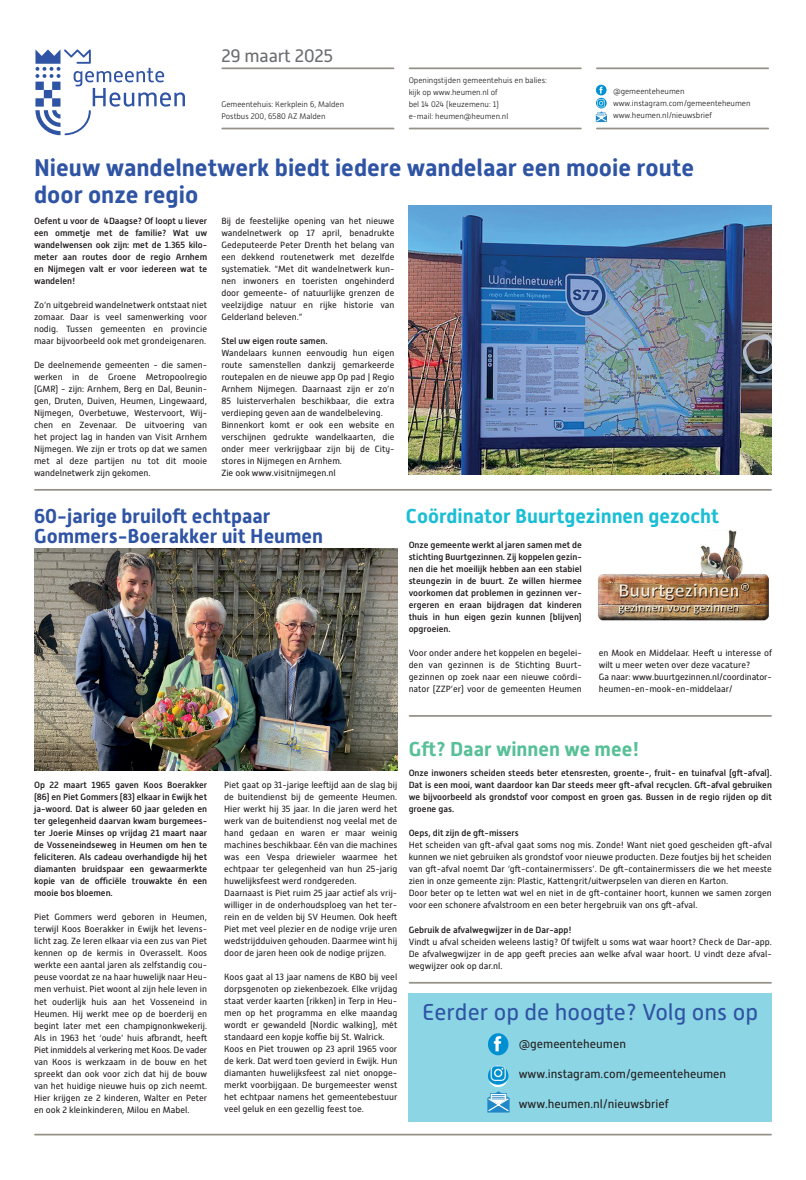
<style>
.page{position:relative;width:806px;height:1180px;background:#fff}
.page>*{position:absolute;margin:0;border:0;box-sizing:border-box;transform-origin:0 0}
.t1{font:700 24px/27px "Alwyn New";color:#2f54a4}
.t2{font:23px "Alwyn New";color:#2f54a4}
.t3{font:700 20px/20px "Alwyn New";color:#2f54a4}
.t4{font:700 20px "Alwyn New";color:#1cbed5}
.t5{font:700 20px "Alwyn New";color:#57c096}
.t6{font:18px "Alwyn New";letter-spacing:-.01em;color:#6c6d70}
.t7{font:12px "Alwyn New";color:#231f20}
.t8{font:9px/12px "Alwyn New";color:#231f20;text-align:justify}
.t9{font:500 9px/12px "Alwyn New";color:#231f20;text-align:justify}
.t10{font:300 8px/12px "Alwyn New";color:#231f20}
</style>
<div class="page">
<img style="left:408px;top:205px;width:363px;height:269px">
<hr style="left:222px;top:67px;width:171px;height:2px;background:#969188">
<hr style="left:409px;top:67px;width:171px;height:2px;background:#969188">
<hr style="left:596px;top:67px;width:171px;height:2px;background:#969188">
<hr style="left:222px;top:128px;width:171px;height:1px;background:#969188">
<hr style="left:409px;top:128px;width:171px;height:1px;background:#969188">
<hr style="left:596px;top:128px;width:171px;height:1px;background:#969188">
<svg style="left:35px;top:49px;width:150px;height:86px"></svg>
<svg style="left:595px;top:85px;width:11px;height:37px"></svg>
<hr style="left:35px;top:1133px;width:735px;height:2px;background:#969188">
<hr style="left:35px;top:489px;width:735px;height:1px;background:#969188">
<hr style="left:409px;top:715px;width:361px;height:1px;background:#969188">
<hr style="left:409px;top:981px;width:361px;height:2px;background:#969188">
<div style="left:408px;top:992px;width:363px;height:129px;background:#8bd5e4"></div>
<img style="left:488px;top:1033px;width:20px;height:22px">
<img style="left:488px;top:1065px;width:20px;height:21px">
<svg style="left:487px;top:1091px;width:22px;height:21px"></svg>
<img style="left:34px;top:549px;width:363px;height:221px">
<img style="left:598px;top:530px;width:170px;height:91px">
<h3 class="t6" style="left:221px;top:45px;width:113px">29 maart 2025</h3>
<p class="t10" style="left:221px;top:98px;width:124px">Gemeentehuis: Kerkplein 6, Malden<br>Postbus 200, 6580 AZ Malden</p>
<p class="t10" style="left:408px;top:74px;width:140px">Openingstijden gemeentehuis en balies: kijk op www.heumen.nl of<br>bel 14 024 (keuzemenu: 1)<br>e-mail: heumen@heumen.nl</p>
<p class="t10" style="left:612px;top:85px;width:139px">@gemeenteheumen www.instagram.com/gemeenteheumen www.heumen.nl/nieuwsbrief</p>
<h1 class="t1" style="left:34px;top:154px;width:661px">Nieuw wandelnetwerk biedt iedere wandelaar een mooie route door onze regio</h1>
<p class="t9" style="left:34px;top:215px;width:174px">Oefent u voor de 4Daagse? Of loopt u liever een ommetje met de familie? Wat uw wandelwensen ook zijn: met de 1.365 kilo&shy;meter aan routes door de regio Arnhem en Nijmegen valt er voor iedereen wat te wandelen!</p>
<p class="t8" style="left:34px;top:299px;width:174px">Zo’n uitgebreid wandelnetwerk ontstaat niet zomaar. Daar is veel samenwerking voor nodig. Tussen gemeenten en provincie maar bijvoorbeeld ook met grondeigenaren.</p>
<p class="t8" style="left:34px;top:359px;width:174px">De deelnemende gemeenten - die samen&shy;werken in de Groene Metropoolregio (GMR) - zijn: Arnhem, Berg en Dal, Beunin&shy;gen, Druten, Duiven, Heumen, Lingewaard, Nijmegen, Overbetuwe, Westervoort, Wij&shy;chen en Zevenaar. De uitvoering van het project lag in handen van Visit Arnhem Nijmegen. We zijn er trots op dat we samen met al deze partijen nu tot dit mooie wandelnetwerk zijn gekomen.</p>
<p class="t8" style="left:221px;top:215px;width:174px">Bij de feestelijke opening van het nieuwe wandelnetwerk op 17 april, benadrukte Gedeputeerde Peter Drenth het belang van een dekkend routenetwerk met dezelfde systematiek. “Met dit wandelnetwerk kun&shy;nen inwoners en toeristen ongehinderd door gemeente- of natuurlijke grenzen de veelzijdige natuur en rijke historie van Gelderland beleven.”</p>
<p class="t9" style="left:221px;top:335px;width:108px">Stel uw eigen route samen.</p>
<p class="t8" style="left:221px;top:347px;width:174px;text-align:left">Wandelaars kunnen eenvoudig hun eigen route samenstellen dankzij gemarkeerde routepalen en de nieuwe app Op pad | Regio Arnhem Nijmegen. Daarnaast zijn er zo’n 85 luisterverhalen beschikbaar, die extra verdieping geven aan de wandelbeleving.<br>Binnenkort komt er ook een website en verschijnen gedrukte wandelkaarten, die onder meer verkrijgbaar zijn bij de City&shy;stores in Nijmegen en Arnhem.<br>Zie ook www.visitnijmegen.nl</p>
<h3 class="t3" style="left:34px;top:506px;width:290px">60-jarige bruiloft echtpaar<br>Gommers-Boerakker uit Heumen</h3>
<h3 class="t4" style="left:405px;top:504px;width:314px">Coördinator Buurtgezinnen gezocht</h3>
<p class="t9" style="left:408px;top:539px;width:174px">Onze gemeente werkt al jaren samen met de stichting Buurtgezinnen. Zij koppelen gezin&shy;nen die het moeilijk hebben aan een stabiel steungezin in de buurt. Ze willen hiermee voorkomen dat problemen in gezinnen ver&shy;ergeren en eraan bijdragen dat kinderen thuis in hun eigen gezin kunnen (blijven) opgroeien.</p>
<p class="t8" style="left:408px;top:647px;width:174px">Voor onder andere het koppelen en begelei&shy;den van gezinnen is de Stichting Buurt&shy;gezinnen op zoek naar een nieuwe coördi&shy;nator (ZZP’er) voor de gemeenten Heumen</p>
<p class="t8" style="left:598px;top:647px;width:174px;text-align:left">en Mook en Middelaar. Heeft u interesse of wilt u meer weten over deze vacature?<br>Ga naar: www.buurtgezinnen.nl/coordinator&shy;heumen-en-mook-en-middelaar/</p>
<p class="t9" style="left:34px;top:779px;width:174px">Op 22 maart 1965 gaven Koos Boerakker (86) en Piet Gommers (83) elkaar in Ewijk het ja-woord. Dat is alweer 60 jaar geleden en ter gelegenheid daarvan kwam burgemees&shy;ter Joerie Minses op vrijdag 21 maart naar de Vosseneindseweg in Heumen om hen te feliciteren. Als cadeau overhandigde hij het diamanten bruidspaar een gewaarmerkte kopie van de officiële trouwakte én een mooie bos bloemen.</p>
<p class="t8" style="left:34px;top:911px;width:174px">Piet Gommers werd geboren in Heumen, terwijl Koos Boerakker in Ewijk het levens&shy;licht zag. Ze leren elkaar via een zus van Piet kennen op de kermis in Overasselt. Koos werkte een aantal jaren als zelfstandig cou&shy;peuse voordat ze na haar huwelijk naar Heu&shy;men verhuist. Piet woont al zijn hele leven in het ouderlijk huis aan het Vosseneind in Heumen. Hij werkt mee op de boerderij en begint later met een champignonkwekerij.<br>Als in 1963 het ‘oude’ huis afbrandt, heeft Piet inmiddels al verkering met Koos. De vader van Koos is werkzaam in de bouw en het spreekt dan ook voor zich dat hij de bouw van het huidige nieuwe huis op zich neemt.<br>Hier krijgen ze 2 kinderen, Walter en Peter en ook 2 kleinkinderen, Milou en Mabel.</p>
<p class="t8" style="left:224px;top:779px;width:174px;text-align:left">Piet gaat op 31-jarige leeftijd aan de slag bij de buitendienst bij de gemeente Heumen.<br>Hier werkt hij 35 jaar. In die jaren werd het werk van de buitendienst nog veelal met de hand gedaan en waren er maar weinig machines beschikbaar. Eén van die machines was een Vespa driewieler waarmee het echtpaar ter gelegenheid van hun 25-jarig huwelijksfeest werd rondgereden.<br>Daarnaast is Piet ruim 25 jaar actief als vrij&shy;williger in de onderhoudsploeg van het ter&shy;rein en de velden bij SV Heumen. Ook heeft Piet met veel plezier en de nodige vrije uren wedstrijdduiven gehouden. Daarmee wint hij door de jaren heen ook de nodige prijzen.</p>
<p class="t8" style="left:224px;top:971px;width:174px;text-align:left">Koos gaat al 13 jaar namens de KBO bij veel dorpsgenoten op ziekenbezoek. Elke vrijdag staat verder kaarten (rikken) in Terp in Heu&shy;men op het programma en elke maandag wordt er gewandeld (Nordic walking), mét standaard een kopje koffie bij St. Walrick.<br>Koos en Piet trouwen op 23 april 1965 voor de kerk. Dat werd toen gevierd in Ewijk. Hun diamanten huwelijksfeest zal niet onopge&shy;merkt voorbijgaan. De burgemeester wenst het echtpaar namens het gemeentebestuur veel geluk en een gezellig feest toe.</p>
<h3 class="t5" style="left:408px;top:737px;width:232px">Gft? Daar winnen we mee!</h3>
<p class="t9" style="left:408px;top:767px;width:364px">Onze inwoners scheiden steeds beter etensresten, groente-, fruit- en tuinafval (gft-afval).<br>Dat is een mooi, want daardoor kan Dar steeds meer gft-afval recyclen. Gft-afval gebruiken we bijvoorbeeld als grondstof voor compost en groen gas. Bussen in de regio rijden op dit groene gas.</p>
<p class="t9" style="left:408px;top:827px;width:112px">Oeps, dit zijn de gft-missers</p>
<p class="t8" style="left:408px;top:839px;width:364px;text-align:left">Het scheiden van gft-afval gaat soms nog mis. Zonde! Want niet goed gescheiden gft-afval kunnen we niet gebruiken als grondstof voor nieuwe producten. Deze foutjes bij het scheiden van gft-afval noemt Dar ‘gft-containermissers’. De gft-containermissers die we het meeste zien in onze gemeente zijn: Plastic, Kattengrit/uitwerpselen van dieren en Karton.<br>Door beter op te letten wat wel en niet in de gft-container hoort, kunnen we samen zorgen voor een schonere afvalstroom en een beter hergebruik van ons gft-afval.</p>
<p class="t9" style="left:408px;top:923px;width:164px">Gebruik de afvalwegwijzer in de Dar-app!</p>
<p class="t8" style="left:408px;top:935px;width:364px">Vindt u afval scheiden weleens lastig? Of twijfelt u soms wat waar hoort? Check de Dar-app.<br>De afvalwegwijzer in de app geeft precies aan welke afval waar hoort. U vindt deze afval&shy;wegwijzer ook op dar.nl.</p>
<h2 class="t2" style="left:422px;top:999px;width:337px">Eerder op de hoogte? Volg ons op</h2>
<h3 class="t7" style="left:518px;top:1036px;width:109px">@gemeenteheumen</h3>
<h3 class="t7" style="left:518px;top:1066px;width:209px">www.instagram.com/gemeenteheumen</h3>
<h3 class="t7" style="left:518px;top:1096px;width:151px">www.heumen.nl/nieuwsbrief</h3>
</div>
